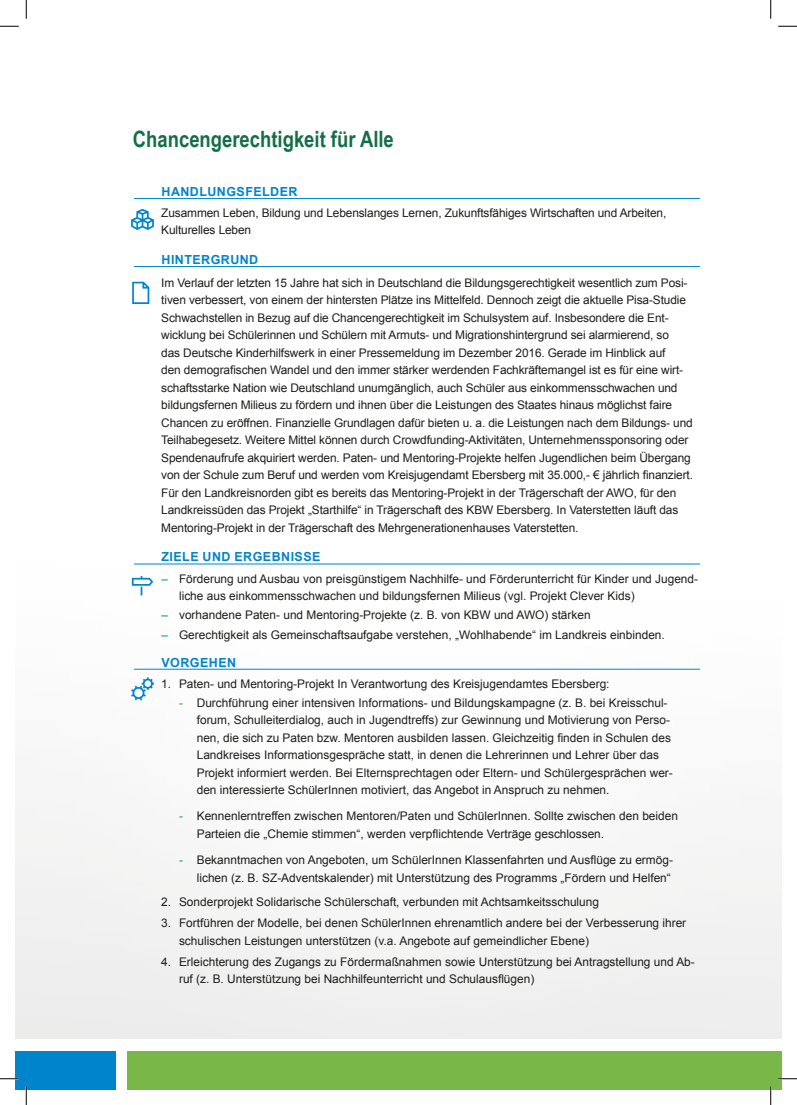
<style>
.page{position:relative;width:797px;height:1105px;background:#fff}
.page>*{position:absolute;margin:0;border:0;box-sizing:border-box;transform-origin:0 0}
.t1{font:700 22.5px "Arial Narrow";color:#146f46}
.t2{font:700 12.5px "Arial";letter-spacing:.035em;color:#0085cd}
.t3{font:11.88px/17.5px "Arial";color:#1d1d1b}
.s1{color:#0085cd}
.s2{color:#219438}
</style>
<div class="page">
<div style="left:128px;top:1051px;width:652px;height:38px;background:#79b749"></div>
<div style="left:16px;top:1051px;width:100px;height:38px;background:#0085cd"></div>
<div style="left:769px;top:1051px;width:12px;height:38px;background:#79b749"></div>
<hr style="left:134px;top:198px;width:566px;height:1px;background:#0085cd">
<hr style="left:134px;top:266px;width:566px;height:1px;background:#0085cd">
<hr style="left:134px;top:564px;width:566px;height:1px;background:#0085cd">
<hr style="left:134px;top:669px;width:566px;height:1px;background:#0085cd">
<svg style="left:132px;top:576px;width:21px;height:19px"></svg>
<svg style="left:131px;top:209px;width:23px;height:21px"></svg>
<svg style="left:131px;top:677px;width:23px;height:23px"></svg>
<svg style="left:132px;top:282px;width:17px;height:22px"></svg>
<svg style="left:0;top:25px;width:19px;height:2px"></svg>
<svg style="left:778px;top:25px;width:19px;height:2px"></svg>
<svg style="left:0;top:1078px;width:19px;height:1px"></svg>
<svg style="left:778px;top:1078px;width:19px;height:1px"></svg>
<svg style="left:25px;top:0;width:2px;height:19px"></svg>
<svg style="left:25px;top:1086px;width:2px;height:19px"></svg>
<svg style="left:770px;top:0;width:1px;height:19px"></svg>
<svg style="left:770px;top:1086px;width:1px;height:19px"></svg>
<h1 class="t1" style="left:133px;top:122px;width:262px">Chancengerechtigkeit für Alle</h1>
<p class="t2" style="left:161px;top:183px;width:137px">HANDLUNGSFELDER</p>
<p class="t3" style="left:161px;top:204px;width:506px">Zusammen Leben, Bildung und Lebenslanges Lernen, Zukunftsfähiges Wirtschaften und Arbeiten,<br>Kulturelles Leben</p>
<p class="t2" style="left:161px;top:251px;width:98px">HINTERGRUND</p>
<p class="t3" style="left:161px;top:274px;width:533px">Im Verlauf der letzten 15 Jahre hat sich in Deutschland die Bildungsgerechtigkeit wesentlich zum Posi&shy;tiven verbessert, von einem der hintersten Plätze ins Mittelfeld. Dennoch zeigt die aktuelle Pisa-Studie Schwachstellen in Bezug auf die Chancengerechtigkeit im Schulsystem auf. Insbesondere die Ent&shy;wicklung bei Schülerinnen und Schülern mit Armuts- und Migrationshintergrund sei alarmierend, so<br>das Deutsche Kinderhilfswerk in einer Pressemeldung im Dezember 2016. Gerade im Hinblick auf<br>den demografischen Wandel und den immer stärker werdenden Fachkräftemangel ist es für eine wirt&shy;schaftsstarke Nation wie Deutschland unumgänglich, auch Schüler aus einkommensschwachen und bildungsfernen Milieus zu fördern und ihnen über die Leistungen des Staates hinaus möglichst faire Chancen zu eröffnen. Finanzielle Grundlagen dafür bieten u. a. die Leistungen nach dem Bildungs- und Teilhabegesetz. Weitere Mittel können durch Crowdfunding-Aktivitäten, Unternehmenssponsoring oder Spendenaufrufe akquiriert werden. Paten- und Mentoring-Projekte helfen Jugendlichen beim Übergang von der Schule zum Beruf und werden vom Kreisjugendamt Ebersberg mit 35.000,- € jährlich finanziert.<br>Für den Landkreisnorden gibt es bereits das Mentoring-Projekt in der Trägerschaft der AWO, für den Landkreissüden das Projekt „Starthilfe“ in Trägerschaft des KBW Ebersberg. In Vaterstetten läuft das Mentoring-Projekt in der Trägerschaft des Mehrgenerationenhauses Vaterstetten.</p>
<p class="t2" style="left:161px;top:548px;width:160px">ZIELE UND ERGEBNISSE</p>
<p class="t3" style="left:179px;top:569px;width:520px;text-indent:-18px"><span class="s1">–</span> Förderung und Ausbau von preisgünstigem Nachhilfe- und Förderunterricht für Kinder und Jugend&shy;liche aus einkommensschwachen und bildungsfernen Milieus (vgl. Projekt Clever Kids)</p>
<p class="t3" style="left:161px;top:606px;width:431px"><span class="s1">–</span> vorhandene Paten- und Mentoring-Projekte (z. B. von KBW und AWO) stärken</p>
<p class="t3" style="left:161px;top:626px;width:505px"><span class="s1">–</span> Gerechtigkeit als Gemeinschaftsaufgabe verstehen, „Wohlhabende“ im Landkreis einbinden.</p>
<p class="t2" style="left:161px;top:653px;width:76px">VORGEHEN</p>
<p class="t3" style="left:161px;top:675px;width:450px">1. Paten- und Mentoring-Projekt In Verantwortung des Kreisjugendamtes Ebersberg:</p>
<p class="t3" style="left:197px;top:694px;width:477px;text-indent:-18px"><span class="s2">-</span> Durchführung einer intensiven Informations- und Bildungskampagne (z. B. bei Kreisschul&shy;forum, Schulleiterdialog, auch in Jugendtreffs) zur Gewinnung und Motivierung von Perso&shy;nen, die sich zu Paten bzw. Mentoren ausbilden lassen. Gleichzeitig finden in Schulen des Landkreises Informationsgespräche statt, in denen die Lehrerinnen und Lehrer über das Projekt informiert werden. Bei Elternsprechtagen oder Eltern- und Schülergesprächen wer&shy;den interessierte SchülerInnen motiviert, das Angebot in Anspruch zu nehmen.</p>
<p class="t3" style="left:197px;top:807px;width:482px;text-indent:-18px"><span class="s2">-</span> Kennenlerntreffen zwischen Mentoren/Paten und SchülerInnen. Sollte zwischen den beiden<br>Parteien die „Chemie stimmen“, werden verpflichtende Verträge geschlossen.</p>
<p class="t3" style="left:179px;top:851px;width:495px;text-align:right"><span class="s2">-</span> Bekanntmachen von Angeboten, um SchülerInnen Klassenfahrten und Ausflüge zu ermög&shy;lichen (z. B. SZ-Adventskalender) mit Unterstützung des Programms „Fördern und Helfen“</p>
<p class="t3" style="left:161px;top:893px;width:439px">2. Sonderprojekt Solidarische Schülerschaft, verbunden mit Achtsamkeitsschulung</p>
<p class="t3" style="left:179px;top:914px;width:508px;text-indent:-18px">3. Fortführen der Modelle, bei denen SchülerInnen ehrenamtlich andere bei der Verbesserung ihrer schulischen Leistungen unterstützen (v.a. Angebote auf gemeindlicher Ebene)</p>
<p class="t3" style="left:179px;top:953px;width:517px;text-indent:-18px">4. Erleichterung des Zugangs zu Fördermaßnahmen sowie Unterstützung bei Antragstellung und Ab&shy;ruf (z. B. Unterstützung bei Nachhilfeunterricht und Schulausflügen)</p>
</div>
